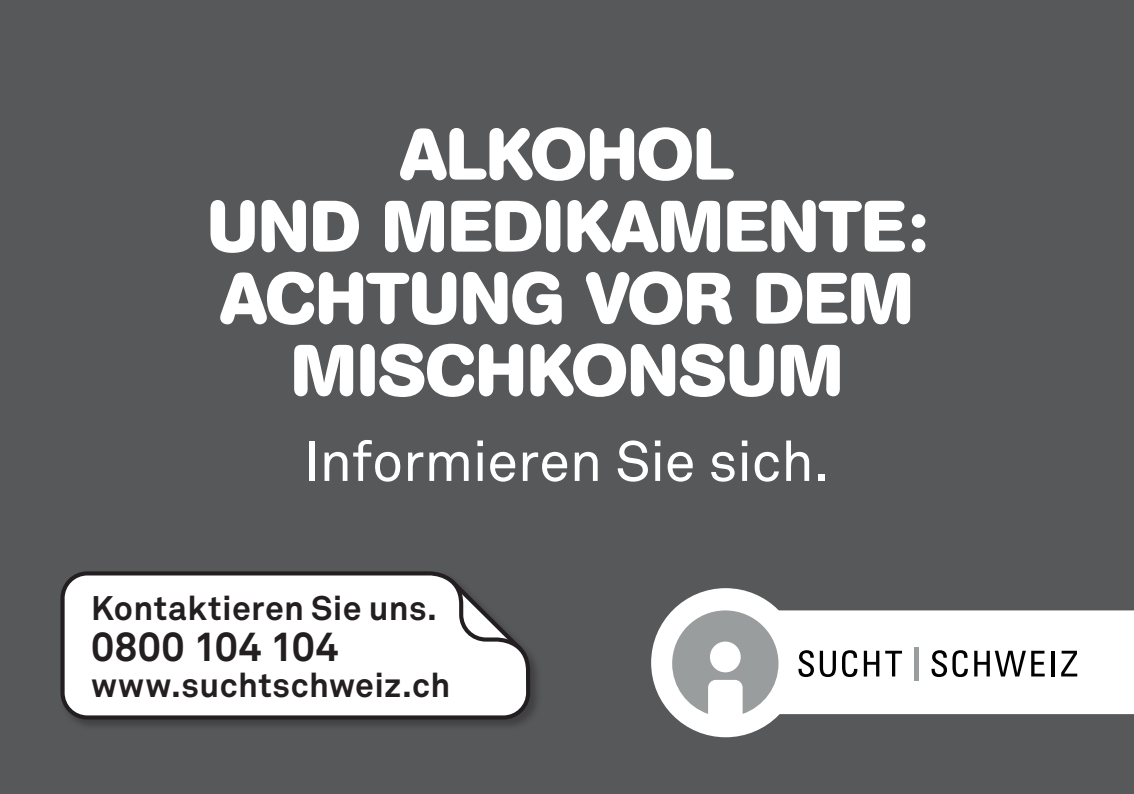
<style>
.page{position:relative;width:1134px;height:794px;background:#57585a}
.page>*{position:absolute;margin:0;border:0;box-sizing:border-box;transform-origin:0 0}
.t1{font:700 72px/72px "AG Book Rounded";color:#fff;text-align:center}
.t2{font:56px "Akkurat";letter-spacing:-.01em;color:#fff}
.t3{font:700 40.8px "Akkurat";letter-spacing:.005em;color:#231f20}
.t4{font:700 33.6px "Akkurat";letter-spacing:.01em;color:#231f20}
</style>
<div class="page">
<svg style="left:60px;top:571px;width:472px;height:150px;background:#e2e2e2"></svg>
<div style="left:779px;top:610px;width:355px;height:104px;background:#fff"></div>
<div style="left:651px;top:588px;width:149px;height:149px;background:#fff;border-radius:50%"></div>
<svg style="left:798px;top:650px;width:16px;height:27px"></svg>
<svg style="left:820px;top:651px;width:16px;height:26px"></svg>
<svg style="left:842px;top:650px;width:15px;height:27px"></svg>
<svg style="left:864px;top:651px;width:15px;height:25px"></svg>
<svg style="left:885px;top:651px;width:17px;height:25px"></svg>
<svg style="left:931px;top:650px;width:37px;height:27px"></svg>
<svg style="left:974px;top:651px;width:71px;height:25px;background:#a3a3a3"></svg>
<hr style="left:1051px;top:651px;width:4px;height:25px;background:#000001">
<svg style="left:1061px;top:651px;width:16px;height:25px"></svg>
<hr style="left:914px;top:647px;width:4px;height:33px;background:#9a9d9e">
<svg style="left:672px;top:610px;width:106px;height:104px"></svg>
<p class="t1" style="left:207px;top:121px;width:721px">ALKOHOL<br>UND MEDIKAMENTE:<br>ACHTUNG VOR DEM<br>MISCHKONSUM</p>
<p class="t2" style="left:304px;top:428px;width:527px">Informieren Sie sich.</p>
<p class="t4" style="left:91px;top:587px;width:347px">Kontaktieren Sie uns.</p>
<p class="t3" style="left:91px;top:620px;width:249px">0800 104 104</p>
<p class="t4" style="left:91px;top:664px;width:361px">www.suchtschweiz.ch</p>
</div>
